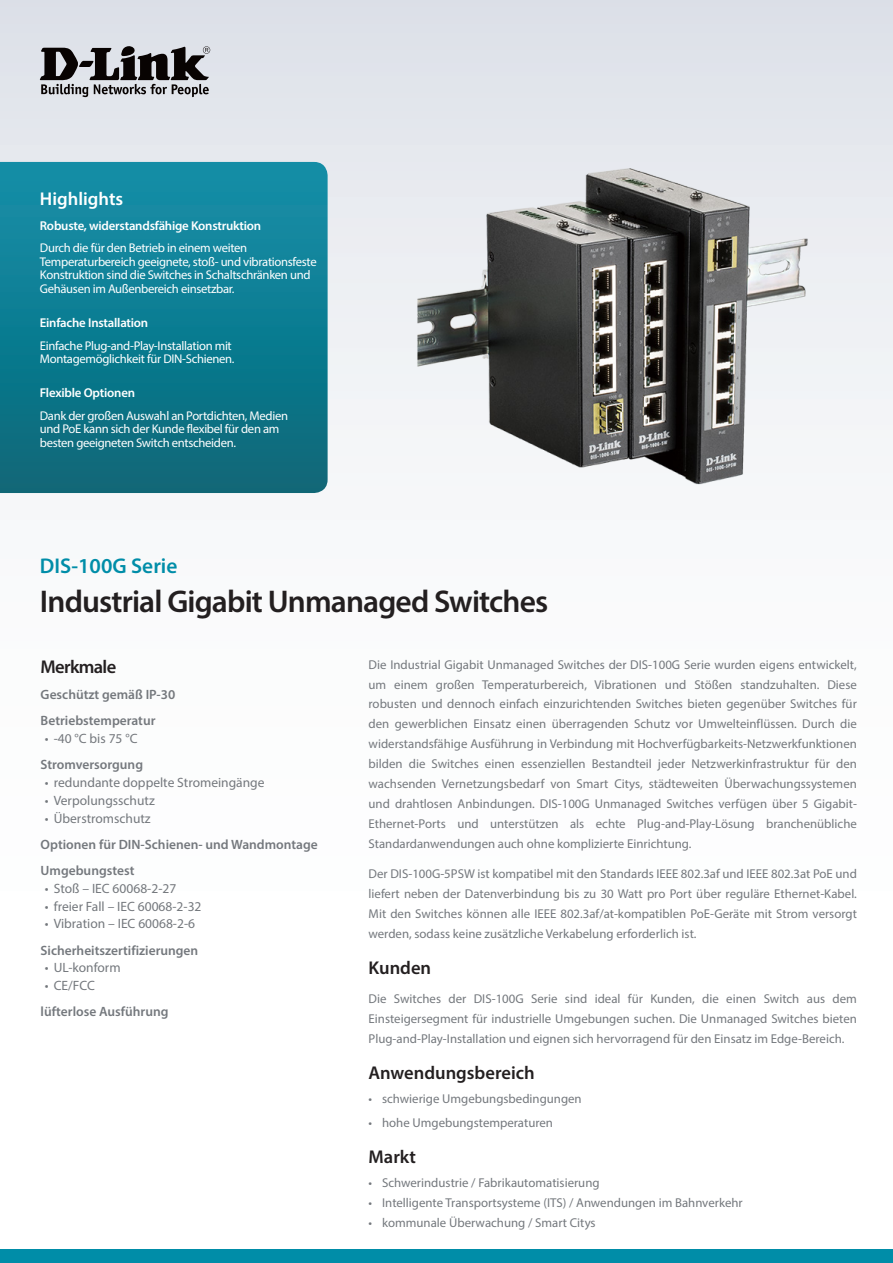
<style>
.page{position:relative;width:893px;height:1263px;background:#fff}
.page>*{position:absolute;margin:0;border:0;box-sizing:border-box;transform-origin:0 0}
.Product_Name__Cover{font:600 31.5px "Myriad Pro";letter-spacing:-.025em;color:#231f20}
.Model_Number__Cover{font:600 21.3px "Myriad Pro";color:#008da8}
.Description_Topic{font:600 18.6px "Myriad Pro";color:#231f20}
.Highlights_Title{font:600 18.6px "Myriad Pro";color:#fff}
.Features_Title{font:600 18.6px "Myriad Pro";letter-spacing:-.04em;color:#231f20}
.t1{font:13.5px "Myriad Pro";color:#74787d}
.Features_Category{font:600 13.5px "Myriad Pro";color:#74787d}
.Description_Text{font:12.9px/20px "Myriad Pro";color:#74787d;text-align:justify}
.Highlights_Category{font:600 12.9px "Myriad Pro";letter-spacing:-.015em;color:#fff}
.Highlights_Text{font:12.6px/13.5px "Myriad Pro";letter-spacing:-.025em;color:#fff}
</style>
<div class="page">
<div style="left:0;top:0;width:893px;height:1084px;background:linear-gradient(to bottom,#e3e6ec,#fff)"></div>
<div style="left:0;top:1249px;width:893px;height:14px;background:#008da8"></div>
<svg style="left:0;top:162px;width:328px;height:331px;background:#0f7c90"></svg>
<svg style="left:40px;top:46px;width:170px;height:51px;background:#807f83"></svg>
<img style="left:382px;top:134px;width:461px;height:385px">
<p class="Highlights_Title" style="left:40px;top:187px;width:85px">Highlights</p>
<p class="Highlights_Category" style="left:40px;top:217px;width:223px">Robuste, widerstandsfähige Konstruktion</p>
<p class="Highlights_Text" style="left:40px;top:241px;width:278px">Durch die für den Betrieb in einem weiten Temperaturbereich geeignete, stoß- und vibrationsfeste Konstruktion sind die Switches in Schaltschränken und Gehäusen im Außenbereich einsetzbar.</p>
<p class="Highlights_Category" style="left:40px;top:315px;width:110px">Einfache Installation</p>
<p class="Highlights_Text" style="left:40px;top:338px;width:196px">Einfache Plug-and-Play-Installation mit<br>Montagemöglichkeit für DIN-Schienen.</p>
<p class="Highlights_Category" style="left:40px;top:385px;width:97px">Flexible Optionen</p>
<p class="Highlights_Text" style="left:40px;top:409px;width:250px">Dank der großen Auswahl an Portdichten, Medien und PoE kann sich der Kunde flexibel für den am besten geeigneten Switch entscheiden.</p>
<p class="Model_Number__Cover" style="left:40px;top:552px;width:139px">DIS-100G Serie</p>
<p class="Product_Name__Cover" style="left:40px;top:582px;width:510px">Industrial Gigabit Unmanaged Switches</p>
<p class="Features_Title" style="left:41px;top:655px;width:77px">Merkmale</p>
<p class="Features_Category" style="left:41px;top:686px;width:136px">Geschützt gemäß IP-30</p>
<p class="Features_Category" style="left:41px;top:712px;width:116px">Betriebstemperatur</p>
<p class="t1" style="left:45px;top:730px;width:94px">• -40 °C bis 75 °C</p>
<p class="Features_Category" style="left:41px;top:756px;width:104px">Stromversorgung</p>
<p class="t1" style="left:45px;top:774px;width:221px">• redundante doppelte Stromeingänge</p>
<p class="t1" style="left:45px;top:792px;width:111px">• Verpolungsschutz</p>
<p class="t1" style="left:45px;top:810px;width:107px">• Überstromschutz</p>
<p class="Features_Category" style="left:41px;top:836px;width:279px">Optionen für DIN-Schienen- und Wandmontage</p>
<p class="Features_Category" style="left:41px;top:862px;width:95px">Umgebungstest</p>
<p class="t1" style="left:45px;top:880px;width:133px">• Stoß – IEC 60068-2-27</p>
<p class="t1" style="left:45px;top:898px;width:158px">• freier Fall – IEC 60068-2-32</p>
<p class="t1" style="left:45px;top:915px;width:152px">• Vibration – IEC 60068-2-6</p>
<p class="Features_Category" style="left:41px;top:941px;width:159px">Sicherheitszertifizierungen</p>
<p class="t1" style="left:45px;top:959px;width:77px">• UL-konform</p>
<p class="t1" style="left:45px;top:977px;width:51px">• CE/FCC</p>
<p class="Features_Category" style="left:41px;top:1003px;width:129px">lüfterlose Ausführung</p>
<p class="Description_Text" style="left:369px;top:654px;width:490px">Die Industrial Gigabit Unmanaged Switches der DIS-100G Serie wurden eigens entwickelt, um einem großen Temperaturbereich, Vibrationen und Stößen standzuhalten. Diese robusten und dennoch einfach einzurichtenden Switches bieten gegenüber Switches für den gewerblichen Einsatz einen überragenden Schutz vor Umwelteinflüssen. Durch die widerstandsfähige Ausführung in Verbindung mit Hochverfügbarkeits-Netzwerkfunktionen bilden die Switches einen essenziellen Bestandteil jeder Netzwerkinfrastruktur für den wachsenden Vernetzungsbedarf von Smart Citys, städteweiten Überwachungssystemen und drahtlosen Anbindungen. DIS-100G Unmanaged Switches verfügen über 5 Gigabit-Ethernet-Ports und unterstützen als echte Plug-and-Play-Lösung branchenübliche Standardanwendungen auch ohne komplizierte Einrichtung.</p>
<p class="Description_Text" style="left:369px;top:863px;width:490px">Der DIS-100G-5PSW ist kompatibel mit den Standards IEEE 802.3af und IEEE 802.3at PoE und liefert neben der Datenverbindung bis zu 30 Watt pro Port über reguläre Ethernet-Kabel.<br>Mit den Switches können alle IEEE 802.3af/at-kompatiblen PoE-Geräte mit Strom versorgt werden, sodass keine zusätzliche Verkabelung erforderlich ist.</p>
<p class="Description_Topic" style="left:369px;top:956px;width:64px">Kunden</p>
<p class="Description_Text" style="left:369px;top:988px;width:490px">Die Switches der DIS-100G Serie sind ideal für Kunden, die einen Switch aus dem Einsteigersegment für industrielle Umgebungen suchen. Die Unmanaged Switches bieten Plug-and-Play-Installation und eignen sich hervorragend für den Einsatz im Edge-Bereich.</p>
<p class="Description_Topic" style="left:369px;top:1060px;width:168px">Anwendungsbereich</p>
<p class="Description_Text" style="left:369px;top:1088px;width:215px">• schwierige Umgebungsbedingungen</p>
<p class="Description_Text" style="left:369px;top:1112px;width:186px">• hohe Umgebungstemperaturen</p>
<p class="Description_Topic" style="left:369px;top:1145px;width:49px">Markt</p>
<p class="Description_Text" style="left:369px;top:1173px;width:233px">• Schwerindustrie / Fabrikautomatisierung</p>
<p class="Description_Text" style="left:369px;top:1192px;width:376px">• Intelligente Transportsysteme (ITS) / Anwendungen im Bahnverkehr</p>
<p class="Description_Text" style="left:369px;top:1212px;width:229px">• kommunale Überwachung / Smart Citys</p>
</div>
